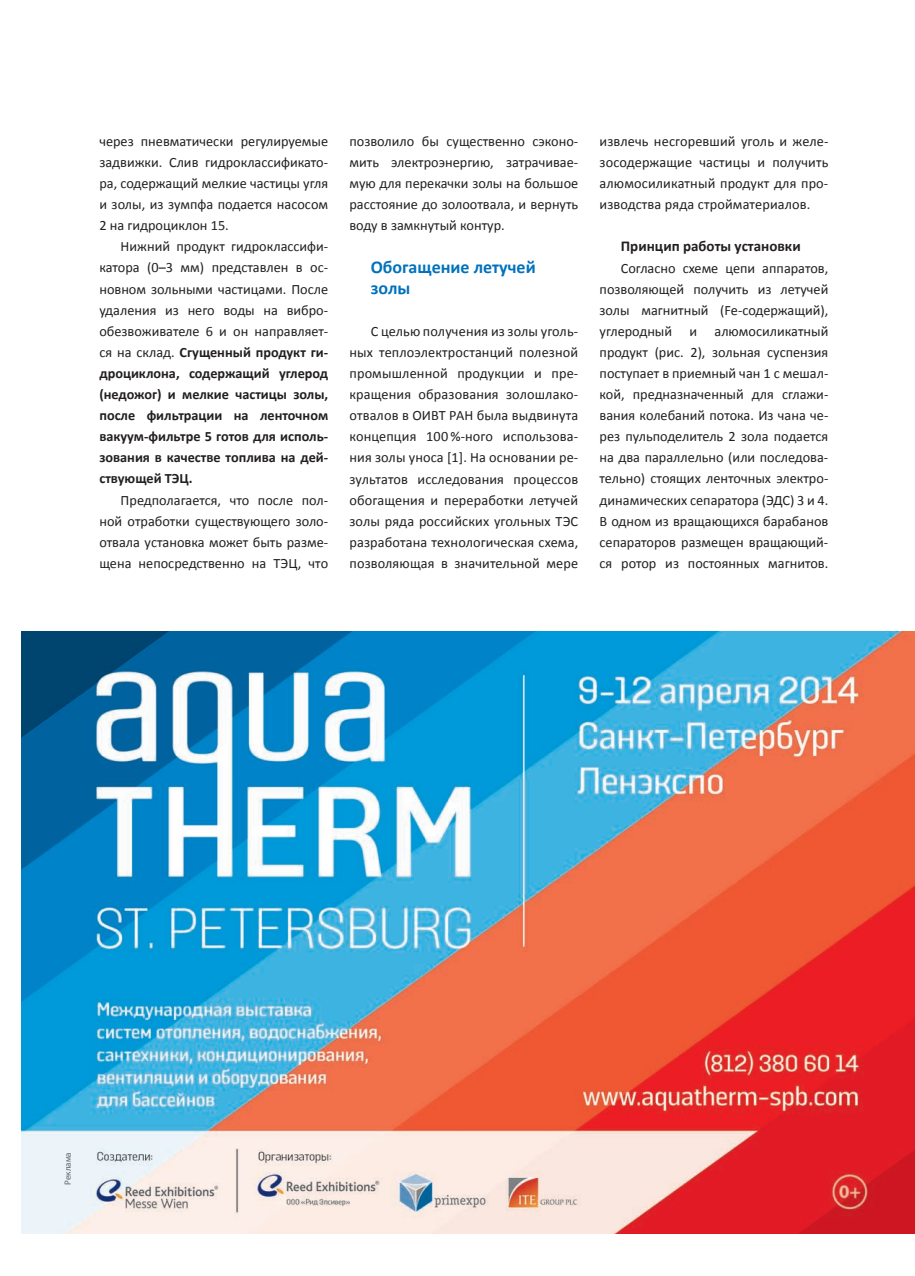
<style>
.page{position:relative;width:915px;height:1276px;background:#fff}
.page>*{position:absolute;margin:0;border:0;box-sizing:border-box;transform-origin:0 0}
.t1{font:700 18px/21.1px "Calibri";color:#0072bc}
.t2{font:700 15px "Calibri";color:#231f20}
.t3{font:14.25px/21.1px "Calibri";color:#231f20;text-align:justify}
.t4{font:700 14.25px/21.1px "Calibri";color:#231f20;text-align:justify}
.t5{font:9px "Myriad Pro";color:#636366}
.s1{font-weight:400}
</style>
<div class="page">
<img style="left:21px;top:631px;width:893px;height:602px">
<p class="t3" style="left:99px;top:130px;width:230px">через пневматически регулируемые задвижки. Слив гидроклассификато&shy;ра, содержащий мелкие частицы угля и золы, из зумпфа подается насосом 2 на гидроциклон 15.</p>
<p class="t4" style="left:99px;top:235px;width:230px;text-indent:21px"><span class="s1">Нижний продукт гидроклассифи&shy;катора (0–3 мм) представлен в ос&shy;новном зольными частицами. После удаления из него воды на вибро&shy;обезвоживателе 6 и он направляет&shy;ся на склад.</span> Сгущенный продукт ги‑ дроциклона, содержащий углерод (недожог) и мелкие частицы золы, после фильтрации на ленточном вакуум-фильтре 5 готов для исполь‑ зования в качестве топлива на дей‑ ствующей ТЭЦ.</p>
<p class="t3" style="left:99px;top:488px;width:230px;text-indent:21px">Предполагается, что после пол&shy;ной отработки существующего золо&shy;отвала установка может быть разме&shy;щена непосредственно на ТЭЦ, что</p>
<p class="t3" style="left:349px;top:130px;width:230px">позволило бы существенно сэконо&shy;мить электроэнергию, затрачивае&shy;мую для перекачки золы на большое расстояние до золоотвала, и вернуть воду в замкнутый контур.</p>
<p class="t1" style="left:370px;top:255px;width:166px">Обогащение летучей золы</p>
<p class="t3" style="left:349px;top:320px;width:230px;text-indent:21px">С целью получения из золы уголь&shy;ных теплоэлектростанций полезной промышленной продукции и пре&shy;кращения образования золошлако&shy;отвалов в ОИВТ РАН была выдвинута концепция 100 %-ного использова&shy;ния золы уноса [1]. На основании ре&shy;зультатов исследования процессов обогащения и переработки летучей золы ряда российских угольных ТЭС разработана технологическая схема, позволяющая в значительной мере</p>
<p class="t3" style="left:599px;top:130px;width:230px">извлечь несгоревший уголь и желе&shy;зосодержащие частицы и получить алюмосиликатный продукт для про&shy;изводства ряда стройматериалов.</p>
<p class="t2" style="left:620px;top:237px;width:181px">Принцип работы установки</p>
<p class="t3" style="left:599px;top:256px;width:230px;text-indent:21px">Согласно схеме цепи аппаратов, позволяющей получить из летучей золы магнитный (Fe-содержащий), углеродный и алюмосиликатный продукт (рис. 2), зольная суспензия поступает в приемный чан 1 с мешал&shy;кой, предназначенный для сглажи&shy;вания колебаний потока. Из чана че&shy;рез пульподелитель 2 зола подается на два параллельно (или последова&shy;тельно) стоящих ленточных электро&shy;динамических сепаратора (ЭДС) 3 и 4.<br>В одном из вращающихся барабанов сепараторов размещен вращающий&shy;ся ротор из постоянных магнитов.</p>
<p class="t5" style="left:62px;top:1185px;width:34px;rotate:-90deg">Реклама</p>
</div>
